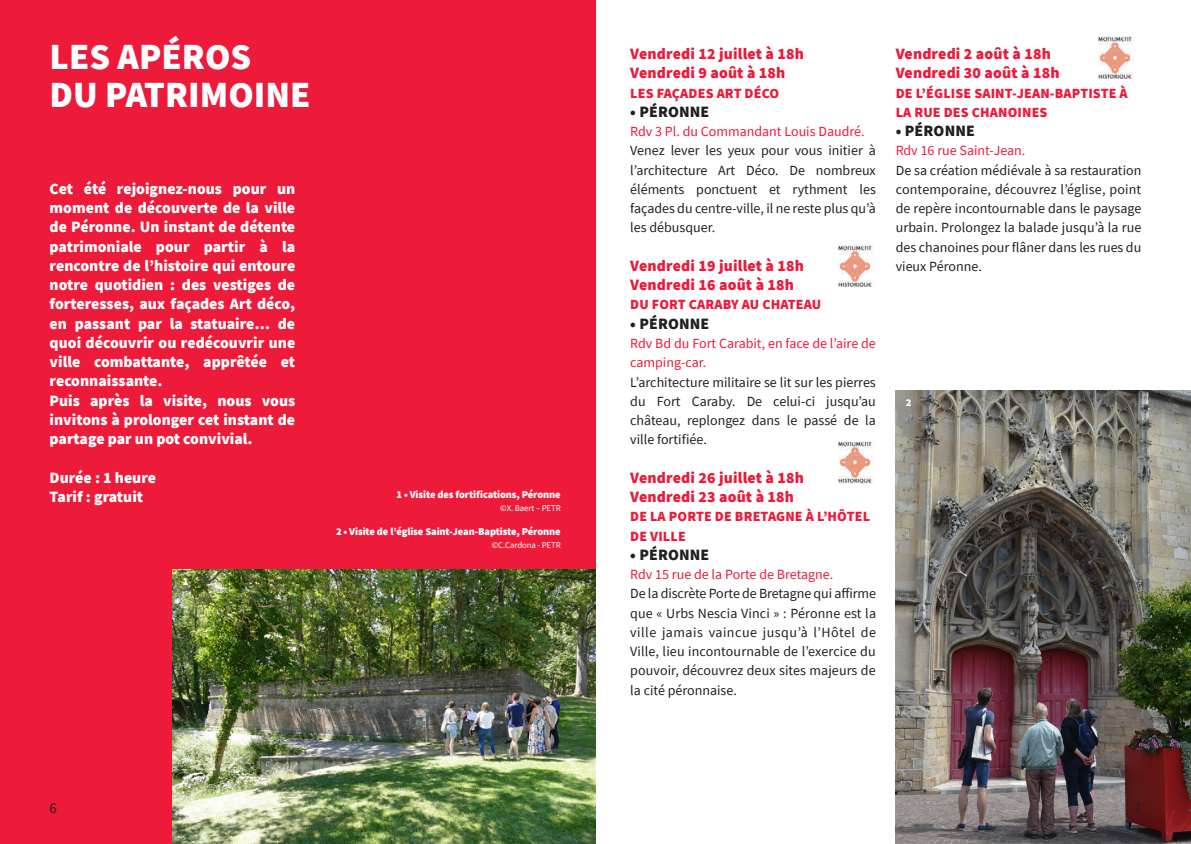
<style>
.page{position:relative;width:1191px;height:844px;background:#fff}
.page>*{position:absolute;margin:0;border:0;box-sizing:border-box;transform-origin:0 0}
.t1{font:900 36.75px/38.5px "Source Sans Pro";color:#fff}
.t2{font:900 15.75px/19.2px "Source Sans Pro";color:#fff}
.t3{font:900 15.75px/19.2px "Source Sans Pro";letter-spacing:.01em;color:#ed1a3a}
.t4{font:900 15.75px "Source Sans Pro";letter-spacing:.01em;color:#231f20}
.t5{font:14.88px "Source Sans Pro";color:#231f20}
.t6{font:14px/19.2px "Source Sans Pro";color:#231f20;text-align:justify}
.t7{font:14px/19.2px "Source Sans Pro";color:#ed1a3a}
.t8{font:900 14px/19.2px "Source Sans Pro";letter-spacing:.01em;color:#ed1a3a}
.t9{font:900 10.5px "Source Sans Pro";letter-spacing:-.01em;color:#fff}
.t10{font:8.75px "Source Sans Pro";letter-spacing:-.01em;color:#fff}
</style>
<div class="page">
<div style="left:0;top:0;width:595px;height:843px;background:#ed1a3a"></div>
<img style="left:1098px;top:36px;width:36px;height:43px">
<img style="left:838px;top:441px;width:36px;height:42px">
<img style="left:173px;top:569px;width:422px;height:274px">
<img style="left:838px;top:244px;width:36px;height:43px">
<img style="left:895px;top:390px;width:296px;height:453px">
<h1 class="t1" style="left:50px;top:36px;width:262px">LES APÉROS<br>DU PATRIMOINE</h1>
<p class="t2" style="left:50px;top:179px;width:247px">Cet été rejoignez-nous pour un moment de découverte de la ville de Péronne. Un instant de détente patrimoniale pour partir à la rencontre de l’histoire qui entoure notre quotidien : des vestiges de forteresses, aux façades Art déco, en passant par la statuaire… de quoi découvrir ou redécouvrir une ville combattante, apprêtée et reconnaissante.<br>Puis après la visite, nous vous invitons à prolonger cet instant de partage par un pot convivial.</p>
<p class="t2" style="left:50px;top:467px;width:108px">Durée : 1 heure<br>Tarif : gratuit</p>
<p class="t9" style="left:183px;top:573px;width:7px">1</p>
<p class="t9" style="left:396px;top:487px;width:166px">1 • Visite des fortifications, Péronne</p>
<p class="t10" style="left:500px;top:502px;width:62px">©X. Baert – PETR</p>
<p class="t9" style="left:336px;top:524px;width:226px">2 • Visite de l’église Saint-Jean-Baptiste, Péronne</p>
<p class="t10" style="left:492px;top:539px;width:70px">©C.Cardona - PETR</p>
<p class="t3" style="left:630px;top:44px;width:175px">Vendredi 12 juillet à 18h<br>Vendredi 9 août à 18h</p>
<p class="t8" style="left:630px;top:83px;width:150px">LES FAÇADES ART DÉCO</p>
<p class="t4" style="left:630px;top:101px;width:81px">• PÉRONNE</p>
<p class="t7" style="left:630px;top:122px;width:236px">Rdv 3 Pl. du Commandant Louis Daudré.</p>
<p class="t6" style="left:630px;top:141px;width:247px">Venez lever les yeux pour vous initier à l’architecture Art Déco. De nombreux éléments ponctuent et rythment les façades du centre-ville, il ne reste plus qu’à les débusquer.</p>
<p class="t3" style="left:630px;top:256px;width:175px">Vendredi 19 juillet à 18h<br>Vendredi 16 août à 18h</p>
<p class="t8" style="left:630px;top:295px;width:192px">DU FORT CARABY AU CHATEAU</p>
<p class="t4" style="left:630px;top:312px;width:81px">• PÉRONNE</p>
<p class="t7" style="left:630px;top:333px;width:247px">Rdv Bd du Fort Carabit, en face de l’aire de camping-car.</p>
<p class="t6" style="left:630px;top:372px;width:247px">L’architecture militaire se lit sur les pierres du Fort Caraby. De celui-ci jusqu’au château, replongez dans le passé de la ville fortifiée.</p>
<p class="t3" style="left:630px;top:467px;width:175px">Vendredi 26 juillet à 18h<br>Vendredi 23 août à 18h</p>
<p class="t8" style="left:630px;top:506px;width:241px">DE LA PORTE DE BRETAGNE À L’HÔTEL<br>DE VILLE</p>
<p class="t4" style="left:630px;top:543px;width:81px">• PÉRONNE</p>
<p class="t7" style="left:630px;top:564px;width:205px">Rdv 15 rue de la Porte de Bretagne.</p>
<p class="t6" style="left:630px;top:584px;width:247px">De la discrète Porte de Bretagne qui affirme que « Urbs Nescia Vinci » : Péronne est la ville jamais vaincue jusqu’à l’Hôtel de Ville, lieu incontournable de l’exercice du pouvoir, découvrez deux sites majeurs de la cité péronnaise.</p>
<p class="t3" style="left:895px;top:44px;width:165px">Vendredi 2 août à 18h<br>Vendredi 30 août à 18h</p>
<p class="t8" style="left:895px;top:83px;width:233px">DE L’ÉGLISE SAINT-JEAN-BAPTISTE À<br>LA RUE DES CHANOINES</p>
<p class="t4" style="left:895px;top:120px;width:81px">• PÉRONNE</p>
<p class="t7" style="left:895px;top:141px;width:131px">Rdv 16 rue Saint-Jean.</p>
<p class="t6" style="left:895px;top:160px;width:247px">De sa création médiévale à sa restauration contemporaine, découvrez l’église, point de repère incontournable dans le paysage urbain. Prolongez la balade jusqu’à la rue des chanoines pour flâner dans les rues du vieux Péronne.</p>
<p class="t9" style="left:905px;top:394px;width:7px">2</p>
<p class="t5" style="left:50px;top:797px;width:9px">6</p>
<p class="t5" style="left:1134px;top:797px;width:9px">7</p>
</div>
